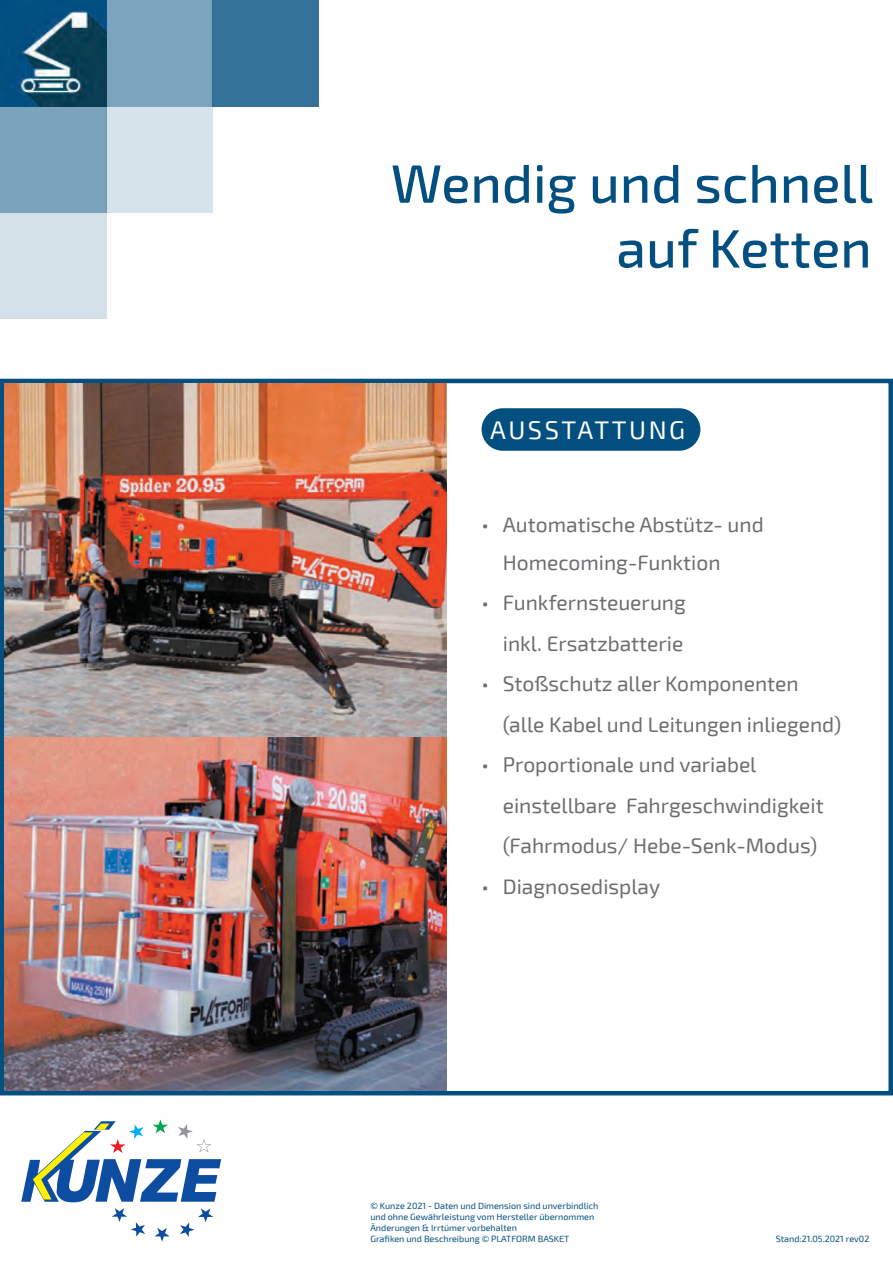
<style>
.page{position:relative;width:893px;height:1263px;background:#fff}
.page>*{position:absolute;margin:0;border:0;box-sizing:border-box;transform-origin:0 0}
.t1{font:500 54px/64.8px "Exo 2";color:#024f80;text-align:right}
.t2{font:25.5px "Exo 2";letter-spacing:.1em;color:#fff}
.t3{font:21px/40.5px "Exo 2";color:#6c6d70}
.t4{font:9px/10.8px "Exo 2";color:#024f80}
</style>
<div class="page">
<div style="left:0;top:379px;width:893px;height:716px;border:4px solid #024f80"></div>
<div style="left:106px;top:0;width:107px;height:213px;background:#d7e3eb"></div>
<div style="left:0;top:0;width:106px;height:319px;background:#d4e1e9"></div>
<div style="left:0;top:106px;width:106px;height:107px;background:#7ba3bc"></div>
<svg style="left:106px;top:0;width:213px;height:106px;background:#588aaa"></svg>
<img style="left:0;top:0;width:106px;height:106px">
<svg style="left:21px;top:1119px;width:200px;height:123px"></svg>
<img style="left:892px;top:385px;width:1px;height:673px">
<img style="left:4px;top:383px;width:442px;height:708px">
<div style="left:482px;top:408px;width:218px;height:43px;background:#024f80;border-radius:21px"></div>
<h1 class="t1" style="left:391px;top:149px;width:484px">Wendig und schnell auf Ketten</h1>
<p class="t2" style="left:490px;top:413px;width:197px">AUSSTATTUNG</p>
<p class="t3" style="left:503px;top:505px;width:262px;line-height:37.5px;text-indent:-21px">• Automatische Abstütz- und<br>Homecoming-Funktion</p>
<p class="t3" style="left:482px;top:582px;width:206px;text-align:right">• Funkfernsteuerung inkl. Ersatzbatterie</p>
<p class="t3" style="left:503px;top:663px;width:340px;text-indent:-21px">• Stoßschutz aller Komponenten (alle Kabel und Leitungen inliegend)</p>
<p class="t3" style="left:503px;top:744px;width:322px;text-indent:-21px">• Proportionale und variabel einstellbare Fahrgeschwindigkeit (Fahrmodus/ Hebe-Senk-Modus)</p>
<p class="t3" style="left:482px;top:865px;width:180px">• Diagnosedisplay</p>
<p class="t4" style="left:370px;top:1200px;width:229px">© Kunze 2021 - Daten und Dimension sind unverbindlich und ohne Gewährleistung vom Hersteller übernommen Änderungen &amp; Irrtümer vorbehalten<br>Grafiken und Beschreibung © PLATFORM BASKET</p>
<p class="t4" style="left:776px;top:1233px;width:95px">Stand:21.05.2021 rev02</p>
</div>
